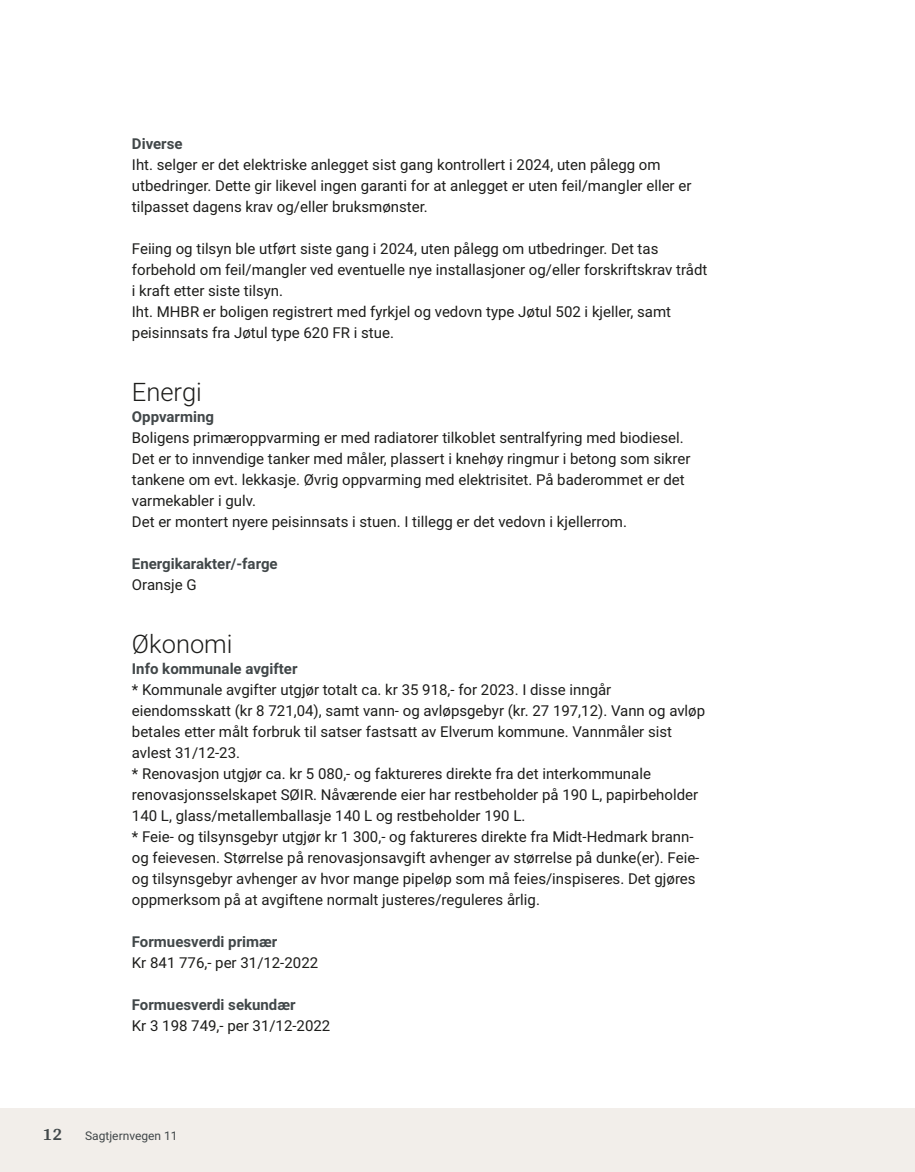
<style>
.page{position:relative;width:915px;height:1172px;background:#fff}
.page>*{position:absolute;margin:0;border:0;box-sizing:border-box;transform-origin:0 0}
.t1{font:300 25.5px "Roboto Vitec";color:#1d1d1b}
.t2{font:700 18px "Arya";color:#414749}
.t3{font:15px/21px "Roboto Vitec";color:#1d1d1b}
.t4{font:700 15px "Roboto Vitec";color:#414749}
.t5{font:12px "Roboto Vitec";color:#414749}
</style>
<div class="page">
<div style="left:0;top:1108px;width:914px;height:64px;background:#f2eeea"></div>
<p class="t4" style="left:132px;top:133px;width:52px">Diverse</p>
<p class="t3" style="left:132px;top:153px;width:561px">Iht. selger er det elektriske anlegget sist gang kontrollert i 2024, uten pålegg om utbedringer. Dette gir likevel ingen garanti for at anlegget er uten feil/mangler eller er tilpasset dagens krav og/eller bruksmønster.</p>
<p class="t3" style="left:132px;top:237px;width:577px">Feiing og tilsyn ble utført siste gang i 2024, uten pålegg om utbedringer. Det tas forbehold om feil/mangler ved eventuelle nye installasjoner og/eller forskriftskrav trådt i kraft etter siste tilsyn.<br>Iht. MHBR er boligen registrert med fyrkjel og vedovn type Jøtul 502 i kjeller, samt peisinnsats fra Jøtul type 620 FR i stue.</p>
<h1 class="t1" style="left:132px;top:374px;width:71px">Energi</h1>
<p class="t4" style="left:132px;top:406px;width:84px">Oppvarming</p>
<p class="t3" style="left:132px;top:426px;width:559px">Boligens primæroppvarming er med radiatorer tilkoblet sentralfyring med biodiesel.<br>Det er to innvendige tanker med måler, plassert i knehøy ringmur i betong som sikrer tankene om evt. lekkasje. Øvrig oppvarming med elektrisitet. På baderommet er det varmekabler i gulv.<br>Det er montert nyere peisinnsats i stuen. I tillegg er det vedovn i kjellerrom.</p>
<p class="t4" style="left:132px;top:553px;width:147px">Energikarakter/‑farge</p>
<p class="t3" style="left:132px;top:573px;width:66px">Oransje G</p>
<h1 class="t1" style="left:132px;top:626px;width:102px">Økonomi</h1>
<p class="t4" style="left:132px;top:658px;width:167px">Info kommunale avgifter</p>
<p class="t3" style="left:132px;top:678px;width:574px">* Kommunale avgifter utgjør totalt ca. kr 35 918,‑ for 2023. I disse inngår eiendomsskatt (kr 8 721,04), samt vann‑ og avløpsgebyr (kr. 27 197,12). Vann og avløp betales etter målt forbruk til satser fastsatt av Elverum kommune. Vannmåler sist avlest 31/12‑23.<br>* Renovasjon utgjør ca. kr 5 080,‑ og faktureres direkte fra det interkommunale renovasjonsselskapet SØIR. Nåværende eier har restbeholder på 190 L, papirbeholder 140 L, glass/metallemballasje 140 L og restbeholder 190 L.<br>* Feie‑ og tilsynsgebyr utgjør kr 1 300,‑ og faktureres direkte fra Midt‑Hedmark brann‑ og feievesen. Størrelse på renovasjonsavgift avhenger av størrelse på dunke(er). Feie‑ og tilsynsgebyr avhenger av hvor mange pipeløp som må feies/inspiseres. Det gjøres oppmerksom på at avgiftene normalt justeres/reguleres årlig.</p>
<p class="t4" style="left:132px;top:931px;width:147px">Formuesverdi primær</p>
<p class="t3" style="left:132px;top:951px;width:188px">Kr 841 776,‑ per 31/12‑2022</p>
<p class="t4" style="left:132px;top:994px;width:165px">Formuesverdi sekundær</p>
<p class="t3" style="left:132px;top:1014px;width:200px">Kr 3 198 749,‑ per 31/12‑2022</p>
<p class="t2" style="left:43px;top:1123px;width:21px">12</p>
<p class="t5" style="left:85px;top:1127px;width:94px">Sagtjernvegen 11</p>
</div>
